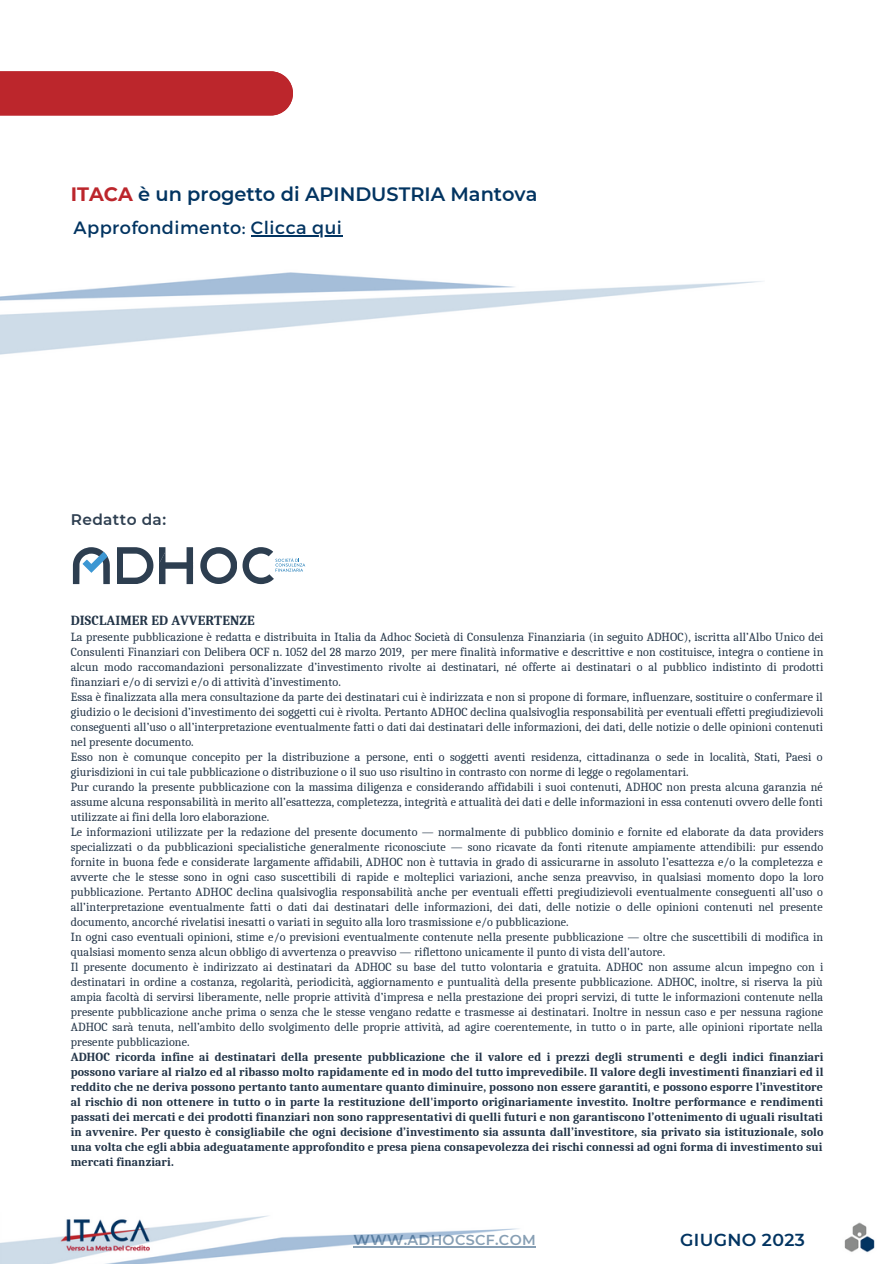
<style>
.page{position:relative;width:894px;height:1264px;background:#fff}
.page>*{position:absolute;margin:0;border:0;box-sizing:border-box;transform-origin:0 0}
.t1{font:600 19.35px "Montserrat";color:#023461}
.t2{font:17.85px "Montserrat";letter-spacing:.025em;color:#023461}
.t3{font:600 17.4px "Montserrat";letter-spacing:.02em;color:#023461}
.t4{font:600 15.3px "Montserrat";letter-spacing:.025em;color:#2d3e50}
.t5{font:600 14.4px "Montserrat";letter-spacing:.02em;color:#023461}
.t6{font:700 13.5px "Caladea";letter-spacing:.01em;color:#223447}
.t7{font:12px/15px "Caladea";letter-spacing:.01em;color:#223447;text-align:justify}
.t8{font:700 12px/15px "Caladea";letter-spacing:.01em;color:#223447;text-align:justify}
.s1{font-weight:700;color:#bc262c}
</style>
<div class="page">
<div style="left:0;top:71px;width:293px;height:44px;background:#bc262c"></div>
<img style="left:0;top:1215px;width:875px;height:48px">
<hr style="left:353px;top:1246px;width:183px;height:1px;background:#023461">
<svg style="left:73px;top:547px;width:37px;height:37px"></svg>
<svg style="left:117px;top:547px;width:36px;height:37px"></svg>
<svg style="left:159px;top:547px;width:34px;height:37px"></svg>
<svg style="left:200px;top:547px;width:105px;height:37px"></svg>
<hr style="left:251px;top:235px;width:91px;height:1px;background:#023461">
<p class="t1" style="left:71px;top:182px;width:468px"><span class="s1">ITACA</span> è un progetto di APINDUSTRIA Mantova</p>
<p class="t2" style="left:73px;top:216px;width:270px">Approfondimento: Clicca qui</p>
<p class="t4" style="left:71px;top:510px;width:97px">Redatto da:</p>
<p class="t6" style="left:71px;top:612px;width:185px">DISCLAIMER ED AVVERTENZE</p>
<p class="t7" style="left:71px;top:629px;width:754px">La presente pubblicazione è redatta e distribuita in Italia da Adhoc Società di Consulenza Finanziaria (in seguito ADHOC), iscritta all’Albo Unico dei Consulenti Finanziari con Delibera OCF n. 1052 del 28 marzo 2019, per mere finalità informative e descrittive e non costituisce, integra o contiene in alcun modo raccomandazioni personalizzate d’investimento rivolte ai destinatari, né offerte ai destinatari o al pubblico indistinto di prodotti finanziari e/o di servizi e/o di attività d’investimento.</p>
<p class="t7" style="left:71px;top:689px;width:754px">Essa è finalizzata alla mera consultazione da parte dei destinatari cui è indirizzata e non si propone di formare, influenzare, sostituire o confermare il giudizio o le decisioni d’investimento dei soggetti cui è rivolta. Pertanto ADHOC declina qualsivoglia responsabilità per eventuali effetti pregiudizievoli conseguenti all’uso o all’interpretazione eventualmente fatti o dati dai destinatari delle informazioni, dei dati, delle notizie o delle opinioni contenuti nel presente documento.</p>
<p class="t7" style="left:71px;top:749px;width:753px">Esso non è comunque concepito per la distribuzione a persone, enti o soggetti aventi residenza, cittadinanza o sede in località, Stati, Paesi o giurisdizioni in cui tale pubblicazione o distribuzione o il suo uso risultino in contrasto con norme di legge o regolamentari.</p>
<p class="t7" style="left:71px;top:779px;width:753px">Pur curando la presente pubblicazione con la massima diligenza e considerando affidabili i suoi contenuti, ADHOC non presta alcuna garanzia né assume alcuna responsabilità in merito all’esattezza, completezza, integrità e attualità dei dati e delle informazioni in essa contenuti ovvero delle fonti utilizzate ai fini della loro elaborazione.</p>
<p class="t7" style="left:71px;top:824px;width:754px">Le informazioni utilizzate per la redazione del presente documento — normalmente di pubblico dominio e fornite ed elaborate da data providers specializzati o da pubblicazioni specialistiche generalmente riconosciute — sono ricavate da fonti ritenute ampiamente attendibili: pur essendo fornite in buona fede e considerate largamente affidabili, ADHOC non è tuttavia in grado di assicurarne in assoluto l’esattezza e/o la completezza e avverte che le stesse sono in ogni caso suscettibili di rapide e molteplici variazioni, anche senza preavviso, in qualsiasi momento dopo la loro pubblicazione. Pertanto ADHOC declina qualsivoglia responsabilità anche per eventuali effetti pregiudizievoli eventualmente conseguenti all’uso o all’interpretazione eventualmente fatti o dati dai destinatari delle informazioni, dei dati, delle notizie o delle opinioni contenuti nel presente documento, ancorché rivelatisi inesatti o variati in seguito alla loro trasmissione e/o pubblicazione.</p>
<p class="t7" style="left:71px;top:929px;width:753px">In ogni caso eventuali opinioni, stime e/o previsioni eventualmente contenute nella presente pubblicazione — oltre che suscettibili di modifica in qualsiasi momento senza alcun obbligo di avvertenza o preavviso — riflettono unicamente il punto di vista dell'autore.</p>
<p class="t7" style="left:71px;top:959px;width:753px">Il presente documento è indirizzato ai destinatari da ADHOC su base del tutto volontaria e gratuita. ADHOC non assume alcun impegno con i destinatari in ordine a costanza, regolarità, periodicità, aggiornamento e puntualità della presente pubblicazione. ADHOC, inoltre, si riserva la più ampia facoltà di servirsi liberamente, nelle proprie attività d’impresa e nella prestazione dei propri servizi, di tutte le informazioni contenute nella presente pubblicazione anche prima o senza che le stesse vengano redatte e trasmesse ai destinatari. Inoltre in nessun caso e per nessuna ragione ADHOC sarà tenuta, nell’ambito dello svolgimento delle proprie attività, ad agire coerentemente, in tutto o in parte, alle opinioni riportate nella presente pubblicazione.</p>
<p class="t8" style="left:71px;top:1049px;width:754px">ADHOC ricorda infine ai destinatari della presente pubblicazione che il valore ed i prezzi degli strumenti e degli indici finanziari possono variare al rialzo ed al ribasso molto rapidamente ed in modo del tutto imprevedibile. Il valore degli investimenti finanziari ed il reddito che ne deriva possono pertanto tanto aumentare quanto diminuire, possono non essere garantiti, e possono esporre l’investitore al rischio di non ottenere in tutto o in parte la restituzione dell'importo originariamente investito. Inoltre performance e rendimenti passati dei mercati e dei prodotti finanziari non sono rappresentativi di quelli futuri e non garantiscono l’ottenimento di uguali risultati in avvenire. Per questo è consigliabile che ogni decisione d’investimento sia assunta dall’investitore, sia privato sia istituzionale, solo una volta che egli abbia adeguatamente approfondito e presa piena consapevolezza dei rischi connessi ad ogni forma di investimento sui mercati finanziari.</p>
<p class="t5" style="left:353px;top:1231px;width:183px">WWW.ADHOCSCF.COM</p>
<p class="t3" style="left:680px;top:1228px;width:126px">GIUGNO 2023</p>
</div>
